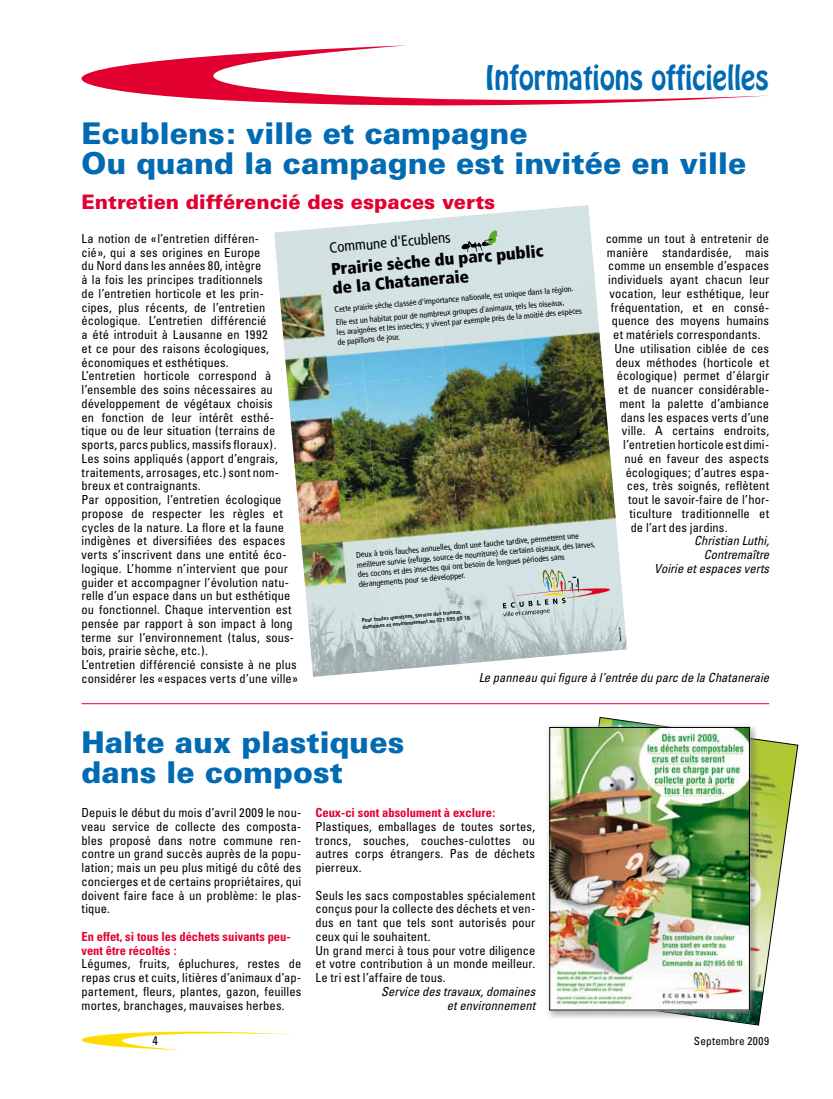
<style>
.page{position:relative;width:833px;height:1099px;background:#fff}
.page>*{position:absolute;margin:0;border:0;box-sizing:border-box;transform-origin:0 0}
.t1{font:900 30px/30px "Univers";color:#006ab3}
.t2{font:30px "Hobo";color:#006ab3;scale:.9 1}
.t3{font:900 20px "Univers";color:#e20030}
.t4{font:900 condensed 16.75px/18.6px "Frutiger LT Std";color:#000}
.t5{font:condensed 14.88px "Frutiger LT Std";color:#000}
.t6{font:condensed 12.5px/13.8px "Univers";letter-spacing:.01em;color:#000;text-align:justify}
.t7{font:italic condensed 12.5px/13.8px "Univers";letter-spacing:.005em;color:#000;text-align:right}
.t8{font:700 condensed 12.5px/13.8px "Univers";color:#e20030}
.t9{font:condensed 11.25px "Univers";letter-spacing:.02em;color:#000}
.t10{font:condensed 8.25px/9.9px "Frutiger LT Std";color:#000}
.t11{font:700 condensed 5.62px/6.8px "Frutiger LT Std";color:#000}
</style>
<div class="page">
<svg style="left:81px;top:1031px;width:211px;height:19px"></svg>
<svg style="left:599px;top:716px;width:199px;height:309px"></svg>
<img style="left:274px;top:226px;width:77px;height:84px">
<div style="left:431px;top:212px;width:80px;height:84px;background:#d3e2e2"></div>
<img style="left:511px;top:205px;width:84px;height:84px">
<img style="left:281px;top:303px;width:77px;height:86px">
<img style="left:358px;top:296px;width:80px;height:86px">
<img style="left:438px;top:289px;width:79px;height:86px">
<img style="left:517px;top:282px;width:85px;height:86px">
<img style="left:288px;top:382px;width:77px;height:86px">
<img style="left:365px;top:375px;width:80px;height:86px">
<img style="left:445px;top:368px;width:79px;height:86px">
<img style="left:524px;top:361px;width:85px;height:86px">
<img style="left:295px;top:461px;width:77px;height:86px">
<img style="left:372px;top:454px;width:79px;height:86px">
<img style="left:451px;top:447px;width:80px;height:86px">
<img style="left:531px;top:440px;width:85px;height:86px">
<img style="left:302px;top:540px;width:77px;height:86px">
<img style="left:379px;top:533px;width:79px;height:83px">
<img style="left:458px;top:526px;width:80px;height:79px">
<img style="left:538px;top:519px;width:85px;height:80px">
<img style="left:309px;top:616px;width:121px;height:60px">
<img style="left:425px;top:605px;width:125px;height:61px">
<img style="left:545px;top:599px;width:82px;height:57px">
<svg style="left:461px;top:230px;width:36px;height:22px"></svg>
<svg style="left:618px;top:627px;width:3px;height:14px"></svg>
<svg style="left:503px;top:569px;width:113px;height:47px;background:#c8cfcc"></svg>
<div style="left:541px;top:719px;width:216px;height:299px;background:#fff;opacity:.75"></div>
<img style="left:551px;top:729px;width:196px;height:279px">
<div style="left:549px;top:727px;width:200px;height:283px;border:1px solid #000"></div>
<hr style="left:81px;top:703px;width:688px;height:1px;background:#e20030">
<svg style="left:81px;top:45px;width:686px;height:60px"></svg>
<h1 class="t2" style="left:485px;top:57px;width:316px">Informations officielles</h1>
<h1 class="t1" style="left:81px;top:117px;width:666px">Ecublens: ville et campagne<br>Ou quand la campagne est invitée en ville</h1>
<h2 class="t3" style="left:81px;top:189px;width:415px">Entretien différencié des espaces verts</h2>
<p class="t5" style="left:328px;top:239px;width:123px;rotate:-5deg">Commune d'Ecublens</p>
<p class="t6" style="left:81px;top:231px;width:218px;text-align:left">La notion de «l’entretien différen-<br>cié», qui a ses origines en Europe<br>du Nord dans les années 80, intègre<br>à la fois les principes traditionnels<br>de l’entretien horticole et les prin-<br>cipes, plus récents, de l’entretien écologique. L’entretien différencié<br>a été introduit à Lausanne en 1992<br>et ce pour des raisons écologiques, économiques et esthétiques.<br>L’entretien horticole correspond à l’ensemble des soins nécessaires au développement de végétaux choisis<br>en fonction de leur intérêt esthé&shy;tique ou de leur situation (terrains de sports, parcs publics, massifs floraux).<br>Les soins appliqués (apport d’engrais, traitements, arrosages, etc.) sont nom&shy;breux et contraignants.<br>Par opposition, l’entretien écologique propose de respecter les règles et cycles de la nature. La flore et la faune indigènes et diversifiées des espaces verts s’inscrivent dans une entité éco&shy;logique. L’homme n’intervient que pour guider et accompagner l’évolution natu&shy;relle d’un espace dans un but esthétique ou fonctionnel. Chaque intervention est pensée par rapport à son impact à long terme sur l’environnement (talus, sous&shy;bois, prairie sèche, etc.).<br>L’entretien différencié consiste à ne plus considérer les «espaces verts d’une ville»</p>
<p class="t6" style="left:605px;top:231px;width:165px">comme un tout à entretenir de</p>
<h3 class="t4" style="left:330px;top:260px;width:214px;rotate:-5deg">Prairie sèche du parc public de la Chataneraie</h3>
<p class="t6" style="left:607px;top:245px;width:164px">manière standardisée, mais</p>
<p class="t6" style="left:608px;top:259px;width:162px">comme un ensemble d’espaces</p>
<p class="t6" style="left:608px;top:272px;width:162px">individuels ayant chacun leur</p>
<p class="t6" style="left:609px;top:286px;width:161px">vocation, leur esthétique, leur</p>
<p class="t6" style="left:610px;top:300px;width:160px">fréquentation, et en consé-</p>
<p class="t6" style="left:612px;top:314px;width:159px">quence des moyens humains</p>
<p class="t6" style="left:613px;top:327px;width:149px">et matériels correspondants.</p>
<p class="t6" style="left:614px;top:341px;width:156px">Une utilisation ciblée de ces</p>
<p class="t6" style="left:615px;top:355px;width:155px">deux méthodes (horticole et</p>
<p class="t6" style="left:617px;top:369px;width:154px">écologique) permet d’élargir</p>
<p class="t6" style="left:618px;top:382px;width:152px">et de nuancer considérable-</p>
<p class="t6" style="left:619px;top:396px;width:151px">ment la palette d’ambiance</p>
<p class="t6" style="left:620px;top:410px;width:150px">dans les espaces verts d’une</p>
<p class="t6" style="left:622px;top:424px;width:149px">ville. A certains endroits,</p>
<p class="t6" style="left:623px;top:437px;width:147px">l’entretien horticole est dimi-</p>
<p class="t6" style="left:624px;top:451px;width:146px">nué en faveur des aspects</p>
<p class="t6" style="left:625px;top:465px;width:145px">écologiques; d’autres espa-</p>
<p class="t6" style="left:627px;top:479px;width:144px">ces, très soignés, reflètent</p>
<p class="t6" style="left:628px;top:492px;width:142px">tout le savoir-faire de l’hor-</p>
<p class="t6" style="left:629px;top:506px;width:141px">ticulture traditionnelle et</p>
<p class="t6" style="left:630px;top:520px;width:98px">de l’art des jardins.</p>
<p class="t7" style="left:654px;top:534px;width:116px">Christian Luthi,<br>Contremaître<br>Voirie et espaces verts</p>
<p class="t10" style="left:334px;top:303px;width:241px;line-height:13px;rotate:-5deg">Cette prairie sèche classée d'importance nationale, est unique dans la région.<br>Elle est un habitat pour de nombreux groupes d'animaux, tels les oiseaux,</p>
<p class="t10" style="left:336px;top:327px;width:248px;rotate:-5deg">les araignées et les insectes; y vivent par exemple près de la moitié des espèces de papillons de jour.</p>
<p class="t10" style="left:356px;top:550px;width:241px;rotate:-5deg">Deux à trois fauches annuelles, dont une fauche tardive, permettent une meilleure survie (refuge, source de nourriture) de certains oiseaux, des larves, des cocons et des insectes qui ont besoin de longues périodes sans dérangements pour se développer.</p>
<p class="t11" style="left:361px;top:617px;width:109px;rotate:-5deg">Pour toutes questions, Service des travaux, domaines et environnement au 021 695 60 10</p>
<p class="t7" style="left:478px;top:670px;width:292px">Le panneau qui figure à l’entrée du parc de la Chataneraie</p>
<h1 class="t1" style="left:81px;top:726px;width:324px">Halte aux plastiques dans le compost</h1>
<p class="t6" style="left:81px;top:805px;width:221px">Depuis le début du mois d’avril 2009 le nou&shy;veau service de collecte des composta&shy;bles proposé dans notre commune ren&shy;contre un grand succès auprès de la popu&shy;lation; mais un peu plus mitigé du côté des concierges et de certains propriétaires, qui doivent faire face à un problème: le plas&shy;tique.</p>
<p class="t8" style="left:81px;top:929px;width:210px">En effet, si tous les déchets suivants peu&shy;vent être récoltés :</p>
<p class="t6" style="left:81px;top:956px;width:221px">Légumes, fruits, épluchures, restes de repas crus et cuits, litières d’animaux d’ap&shy;partement, fleurs, plantes, gazon, feuilles mortes, branchages, mauvaises herbes.</p>
<p class="t8" style="left:315px;top:805px;width:181px">Ceux-ci sont absolument à exclure:</p>
<p class="t6" style="left:315px;top:819px;width:221px">Plastiques, emballages de toutes sortes, troncs, souches, couches-culottes ou autres corps étrangers. Pas de déchets pierreux.</p>
<p class="t6" style="left:315px;top:888px;width:221px;text-align:left">Seuls les sacs compostables spécialement conçus pour la collecte des déchets et ven&shy;dus en tant que tels sont autorisés pour ceux qui le souhaitent.<br>Un grand merci à tous pour votre diligence et votre contribution à un monde meilleur.<br>Le tri est l’affaire de tous.</p>
<p class="t7" style="left:381px;top:984px;width:156px">Service des travaux, domaines et environnement</p>
<p class="t6" style="left:152px;top:1033px;width:7px">4</p>
<p class="t9" style="left:694px;top:1033px;width:77px">Septembre 2009</p>
</div>
